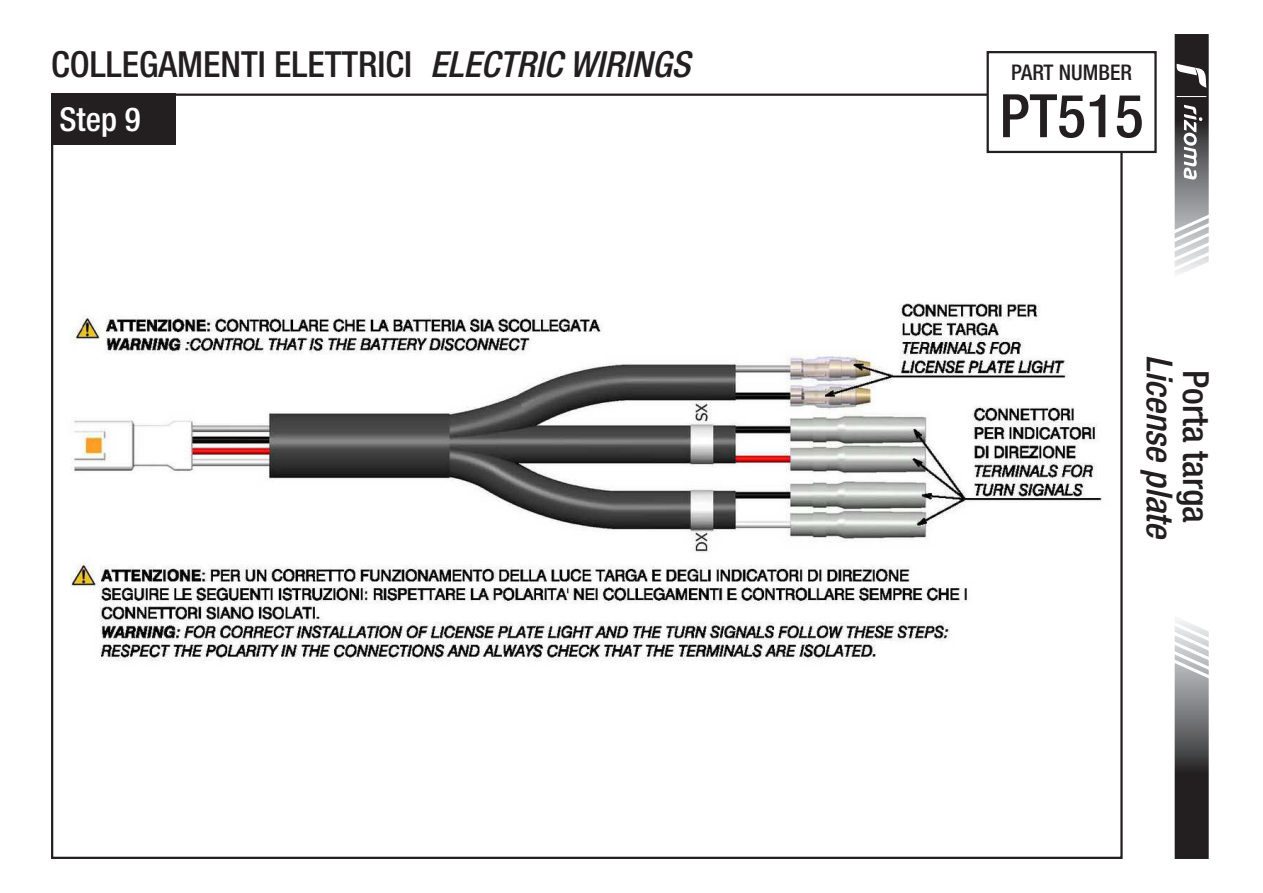
<style>
.page{position:relative;width:1263px;height:893px;background:#fff}
.page>*{position:absolute;margin:0;border:0;box-sizing:border-box;transform-origin:0 0}
.t1{font:500 condensed 60px "Helvetica Neue LT Std";color:#231f20}
.t2{font:500 condensed 36px "Helvetica Neue LT Std";color:#231f20}
.t3{font:italic 500 condensed 36px "Helvetica Neue LT Std";color:#231f20}
.t4{font:500 condensed 33px "Helvetica Neue LT Std";color:#fff}
.t5{font:500 condensed 21.6px "Helvetica Neue LT Std";color:#231f20}
.s1{font-style:italic}
</style>
<div class="page">
<img style="left:71px;top:303px;width:1032px;height:358px">
<div style="left:51px;top:94px;width:124px;height:51px;background:#231f20"></div>
<svg style="left:1174px;top:620px;width:35px;height:239px;background:#706f70"></svg>
<svg style="left:1174px;top:34px;width:35px;height:240px"></svg>
<div style="left:986px;top:51px;width:171px;height:102px;border:2px solid #231f20"></div>
<p class="t2" style="left:51px;top:42px;width:641px">COLLEGAMENTI ELETTRICI <span class="s1">ELECTRIC WIRINGS</span></p>
<p class="t4" style="left:60px;top:99px;width:83px">Step 9</p>
<p class="t5" style="left:1011px;top:59px;width:122px">PART NUMBER</p>
<h1 class="t1" style="left:999px;top:80px;width:146px">PT515</h1>
<p class="t3" style="left:1181px;top:355px;width:187px;rotate:90deg">License plate</p>
<p class="t2" style="left:1217px;top:370px;width:155px;rotate:90deg">Porta targa</p>
</div>
